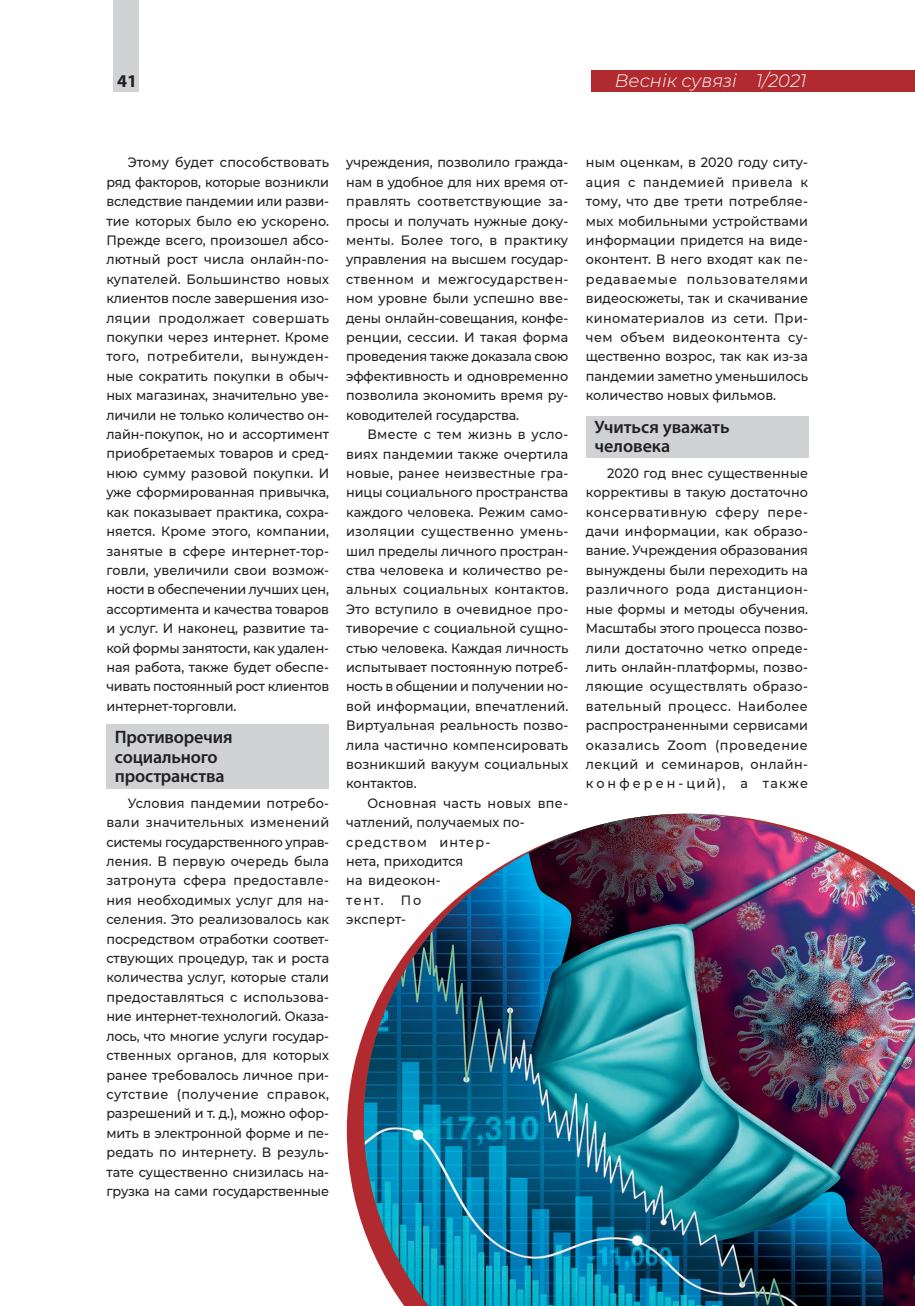
<style>
.page{position:relative;width:915px;height:1306px;background:#fff}
.page>*{position:absolute;margin:0;border:0;box-sizing:border-box;transform-origin:0 0}
._000_Text_OSNOV{font:600 18px/19.5px "Myriad Pro";letter-spacing:-.01em;color:#231f20}
.t1{font:italic 300 18px "Montserrat";color:#fff}
.t2{font:700 18px "Myriad Pro";color:#231f20}
._000_Text_OSNOV-2{font:500 13.5px/19.4px "Montserrat";color:#231f20;text-align:justify;scale:.94 1}
._000_Text_OSNOV-3{font:500 13.5px/19.4px "Montserrat";letter-spacing:.02em;color:#231f20;scale:.94 1}
</style>
<div class="page">
<div style="left:113px;top:0;width:25px;height:91px;background:#d1d2d4"></div>
<div style="left:591px;top:70px;width:323px;height:21px;background:#b02a2f"></div>
<div style="left:585px;top:417px;width:223px;height:41px;background:#d1d2d4"></div>
<div style="left:106px;top:724px;width:223px;height:65px;background:#d1d2d4"></div>
<svg style="left:347px;top:1032px;width:17px;height:198px;fill:#b02a2f"></svg>
<img style="left:364px;top:813px;width:550px;height:492px">
<h1 class="t2" style="left:117px;top:69px;width:21px">41</h1>
<h1 class="t1" style="left:614px;top:68px;width:193px">Веснiк сувязi 1/2021</h1>
<p class="_000_Text_OSNOV-2" style="left:106px;top:152px;width:238px;text-indent:21px">Этому будет способствовать ряд факторов, которые возникли вследствие пандемии или разви&shy;тие которых было ею ускорено.<br>Прежде всего, произошел абсо&shy;лютный рост числа онлайн-по&shy;купателей. Большинство новых клиентов после завершения изо&shy;ляции продолжает совершать покупки через интернет. Кроме того, потребители, вынужден&shy;ные сократить покупки в обыч&shy;ных магазинах, значительно уве&shy;личили не только количество он&shy;лайн-покупок, но и ассортимент приобретаемых товаров и сред&shy;нюю сумму разовой покупки. И уже сформированная привычка, как показывает практика, сохра&shy;няется. Кроме этого, компании, занятые в сфере интернет-тор&shy;говли, увеличили свои возмож&shy;ности в обеспечении лучших цен, ассортимента и качества товаров и услуг. И наконец, развитие та&shy;кой формы занятости, как удален&shy;ная работа, также будет обеспе&shy;чивать постоянный рост клиентов интернет-торговли.</p>
<p class="_000_Text_OSNOV" style="left:115px;top:726px;width:119px">Противоречия социального пространства</p>
<p class="_000_Text_OSNOV-2" style="left:106px;top:792px;width:238px;text-indent:21px">Условия пандемии потребо&shy;вали значительных изменений системы государственного управ&shy;ления. В первую очередь была затронута сфера предоставле&shy;ния необходимых услуг для на&shy;селения. Это реализовалось как посредством отработки соответ&shy;ствующих процедур, так и роста количества услуг, которые стали предоставляться с использова&shy;ние интернет-технологий. Оказа&shy;лось, что многие услуги государ&shy;ственных органов, для которых ранее требовалось личное при&shy;сутствие (получение справок, разрешений и т. д.), можно офор&shy;мить в электронной форме и пе&shy;редать по интернету. В резуль&shy;тате существенно снизилась на&shy;грузка на сами государственные</p>
<p class="_000_Text_OSNOV-2" style="left:346px;top:152px;width:238px">учреждения, позволило гражда&shy;нам в удобное для них время от&shy;правлять соответствующие за&shy;просы и получать нужные доку&shy;менты. Более того, в практику управления на высшем государ&shy;ственном и межгосударствен&shy;ном уровне были успешно вве&shy;дены онлайн-совещания, конфе&shy;ренции, сессии. И такая форма проведения также доказала свою эффективность и одновременно позволила экономить время ру&shy;ководителей государства.</p>
<p class="_000_Text_OSNOV-2" style="left:346px;top:424px;width:238px;text-indent:21px">Вместе с тем жизнь в усло&shy;виях пандемии также очертила новые, ранее неизвестные гра&shy;ницы социального пространства каждого человека. Режим само&shy;изоляции существенно умень&shy;шил пределы личного простран&shy;ства человека и количество ре&shy;альных социальных контактов.<br>Это вступило в очевидное про&shy;тиворечие с социальной сущно&shy;стью человека. Каждая личность испытывает постоянную потреб&shy;ность в общении и получении но&shy;вой информации, впечатлений.<br>Виртуальная реальность позво&shy;лила частично компенсировать возникший вакуум социальных контактов.</p>
<p class="_000_Text_OSNOV-3" style="left:346px;top:792px;width:238px;text-indent:21px">Основная часть новых впе&shy;чатлений, получаемых по&shy;средством интер-<br>нета, приходится<br>на видеокон-<br>тент.</p>
<p class="_000_Text_OSNOV-3" style="left:346px;top:889px;width:81px;text-indent:55px">По эксперт-</p>
<p class="_000_Text_OSNOV-2" style="left:585px;top:152px;width:238px">ным оценкам, в 2020 году ситу&shy;ация с пандемией привела к тому, что две трети потребляе&shy;мых мобильными устройствами информации придется на виде&shy;оконтент. В него входят как пе&shy;редаваемые пользователями видеосюжеты, так и скачивание киноматериалов из сети. При&shy;чем объем видеоконтента су&shy;щественно возрос, так как из-за пандемии заметно уменьшилось количество новых фильмов.</p>
<p class="_000_Text_OSNOV" style="left:594px;top:416px;width:137px">Учиться уважать человека</p>
<p class="_000_Text_OSNOV-2" style="left:585px;top:463px;width:238px;text-indent:21px">2020 год внес существенные коррективы в такую достаточно консервативную сферу пере&shy;дачи информации, как образо&shy;вание. Учреждения образования вынуждены были переходить на различного рода дистанцион&shy;ные формы и методы обучения.<br>Масштабы этого процесса позво&shy;лили достаточно четко опреде&shy;лить онлайн-платформы, позво&shy;ляющие осуществлять образо&shy;вательный процесс. Наиболее распространенными сервисами оказались Zoom (проведение лекций и семинаров, онлайн&shy;конферен-ций), а также</p>
</div>
